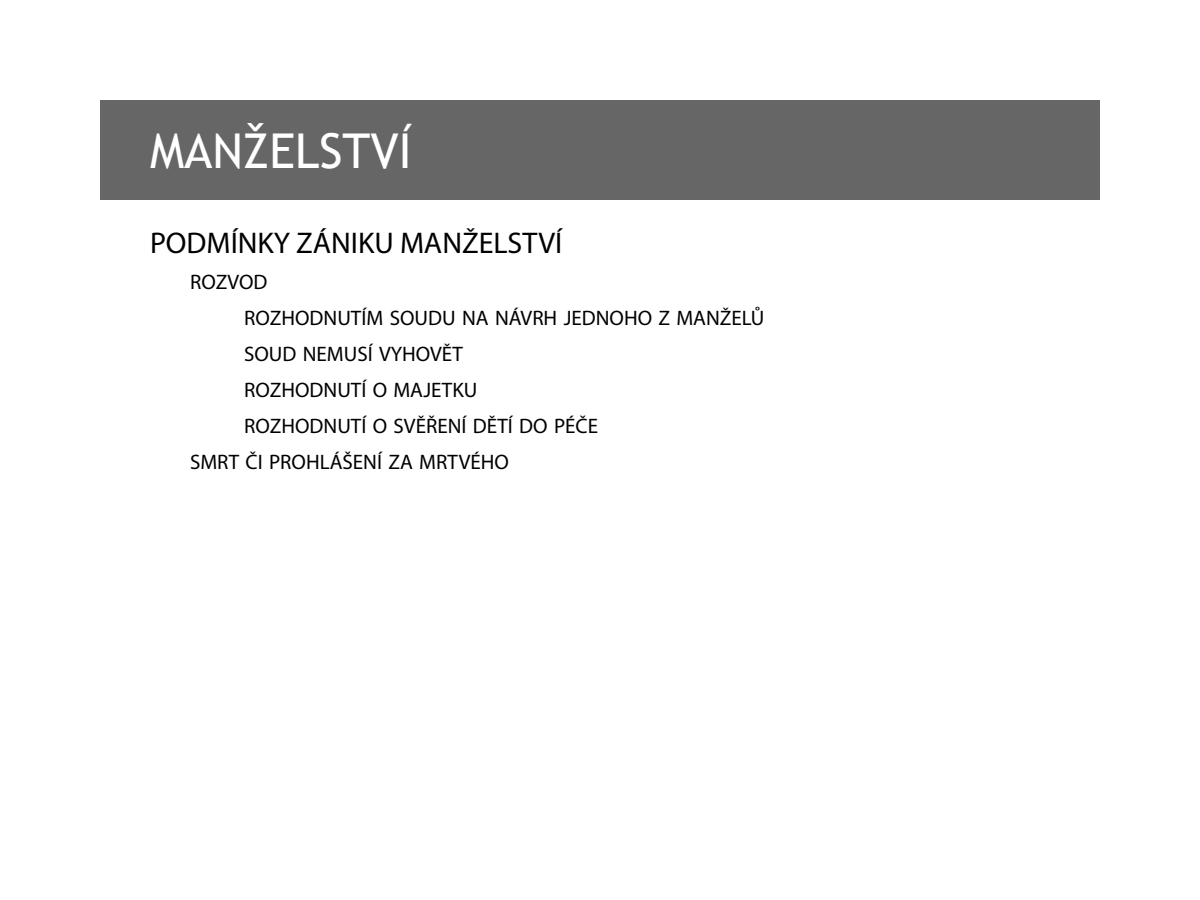
<style>
.page{position:relative;width:1200px;height:900px;background:#fff}
.page>*{position:absolute;margin:0;border:0;box-sizing:border-box;transform-origin:0 0}
.t1{font:48px "Trebuchet MS";color:#fff}
.t2{font:30px "Myriad Pro";color:#000}
.t3{font:21px "Myriad Pro";color:#000}
</style>
<div class="page">
<div style="left:100px;top:100px;width:1000px;height:100px;background:#666"></div>
<h1 class="t1" style="left:150px;top:120px;width:263px">MANŽELSTVÍ</h1>
<h2 class="t2" style="left:150px;top:224px;width:414px">PODMÍNKY ZÁNIKU MANŽELSTVÍ</h2>
<p class="t3" style="left:190px;top:269px;width:14px">ROZVOD</p>
<p class="t3" style="left:244px;top:305px;width:14px">ROZHODNUTÍM</p>
<p class="t3" style="left:390px;top:305px;width:14px">SOUDU</p>
<p class="t3" style="left:462px;top:305px;width:46px">NA NÁVRH</p>
<p class="t3" style="left:564px;top:305px;width:14px">JEDNOHO</p>
<p class="t3" style="left:659px;top:305px;width:32px">Z MANŽEL</p>
<p class="t3" style="left:751px;top:305px;width:15px">Ů</p>
<p class="t3" style="left:244px;top:341px;width:14px">SOUD</p>
<p class="t3" style="left:303px;top:341px;width:13px">NEMUSÍ</p>
<p class="t3" style="left:379px;top:341px;width:13px">VYHOVĚT</p>
<p class="t3" style="left:244px;top:377px;width:14px">ROZHODNUTÍ</p>
<p class="t3" style="left:373px;top:377px;width:34px">O MAJETKU</p>
<p class="t3" style="left:244px;top:413px;width:14px">ROZHODNUTÍ</p>
<p class="t3" style="left:373px;top:413px;width:33px">O SVĚŘENÍ</p>
<p class="t3" style="left:473px;top:413px;width:11px">DĚTÍ</p>
<p class="t3" style="left:519px;top:413px;width:47px">DO PÉČE</p>
<p class="t3" style="left:190px;top:449px;width:14px">SMRT</p>
<p class="t3" style="left:246px;top:449px;width:36px">ČI PROHLÁŠENÍ</p>
<p class="t3" style="left:388px;top:449px;width:45px">ZA MRTVÉHO</p>
</div>
